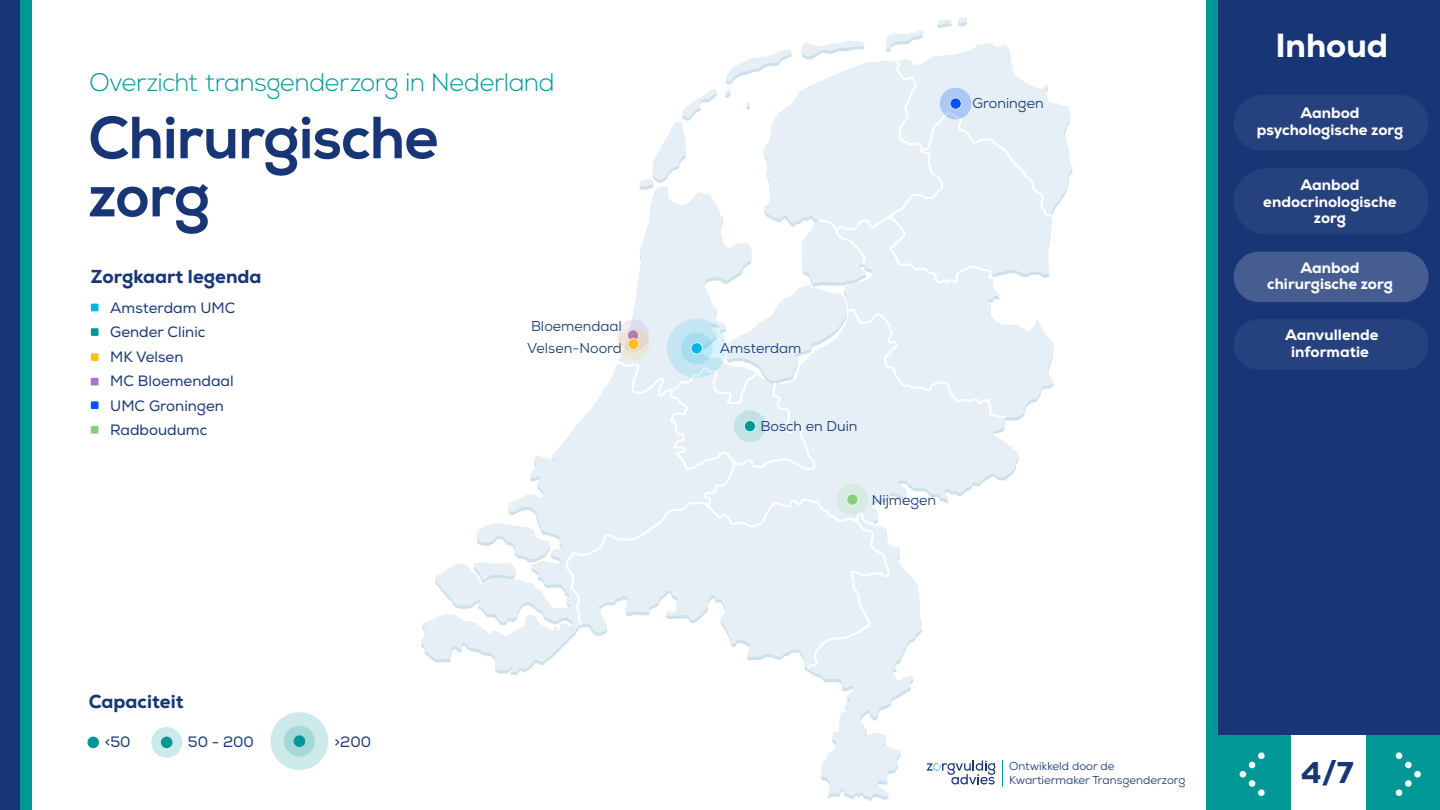
<style>
.page{position:relative;width:1440px;height:810px;background:#fff}
.page>*{position:absolute;margin:0;border:0;box-sizing:border-box;transform-origin:0 0}
.t1{font:800 59.32px/58.1px "Nexa";letter-spacing:-.02em;color:#183676}
.t2{font:800 33.3px "Nexa";color:#fff}
.t3{font:800 30px "Nexa";color:#183676}
.t4{font:300 25.35px "Nexa";letter-spacing:-.01em;color:#009897}
.t5{font:800 18.75px "Nexa";color:#183676}
.t6{font:800 15.15px/16.5px "Nexa";color:#fff;text-align:center}
.t7{font:15px/24.5px "Nexa";color:#183676}
.t8{font:14.25px/22.3px "Nexa";color:#183676}
.t9{font:11.48px/13.7px "Nexa";color:#183676}
</style>
<div class="page">
<div style="left:1218px;top:0;width:222px;height:810px;background:#183676"></div>
<div style="left:1366px;top:736px;width:74px;height:74px;background:#009897"></div>
<div style="left:1218px;top:736px;width:74px;height:74px;background:#009897"></div>
<div style="left:1292px;top:736px;width:74px;height:74px;background:#fff"></div>
<div style="left:1414px;top:771px;width:7px;height:7px;background:#fff;border-radius:50%"></div>
<div style="left:1405px;top:762px;width:7px;height:6px;background:#fff;border-radius:50%"></div>
<div style="left:1396px;top:752px;width:6px;height:7px;background:#fff;border-radius:50%"></div>
<div style="left:1396px;top:789px;width:6px;height:7px;background:#fff;border-radius:50%"></div>
<div style="left:1405px;top:780px;width:7px;height:7px;background:#fff;border-radius:50%"></div>
<svg style="left:151px;top:727px;width:31px;height:31px"></svg>
<div style="left:87px;top:737px;width:12px;height:11px;background:#009897;border-radius:50%"></div>
<div style="left:161px;top:737px;width:11px;height:11px;background:#009897;border-radius:50%"></div>
<svg style="left:270px;top:712px;width:58px;height:58px;background:#bbe2e2"></svg>
<div style="left:91px;top:304px;width:8px;height:7px;background:#00b5e5"></div>
<div style="left:91px;top:328px;width:8px;height:8px;background:#009897"></div>
<div style="left:91px;top:353px;width:8px;height:8px;background:#ffbf1f"></div>
<div style="left:91px;top:378px;width:8px;height:8px;background:#a077cc"></div>
<div style="left:91px;top:401px;width:8px;height:8px;background:#0054ff"></div>
<div style="left:91px;top:426px;width:8px;height:8px;background:#86d07d"></div>
<div style="left:0;top:0;width:22px;height:809px;background:#183676"></div>
<div style="left:20px;top:0;width:12px;height:809px;background:#009897"></div>
<svg style="left:421px;top:103px;width:652px;height:695px"></svg>
<svg style="left:472px;top:523px;width:78px;height:60px"></svg>
<svg style="left:565px;top:17px;width:489px;height:653px"></svg>
<div style="left:1207px;top:0;width:11px;height:810px;background:#009897"></div>
<div style="left:1240px;top:771px;width:6px;height:7px;background:#fff;border-radius:50%"></div>
<svg style="left:1249px;top:762px;width:6px;height:6px"></svg>
<div style="left:1258px;top:752px;width:7px;height:7px;background:#fff;border-radius:50%"></div>
<div style="left:1258px;top:789px;width:7px;height:7px;background:#fff;border-radius:50%"></div>
<div style="left:1249px;top:780px;width:6px;height:7px;background:#fff;border-radius:50%"></div>
<div style="left:1234px;top:95px;width:195px;height:56px;background:#25417e;border-radius:28px"></div>
<div style="left:1234px;top:252px;width:195px;height:50px;background:#455d90;border-radius:25px"></div>
<div style="left:1234px;top:168px;width:195px;height:66px;background:#25417e;border-radius:33px"></div>
<div style="left:1234px;top:319px;width:195px;height:51px;background:#25417e;border-radius:25px"></div>
<h3 class="t4" style="left:90px;top:68px;width:467px">Overzicht transgenderzorg in Nederland</h3>
<h1 class="t1" style="left:88px;top:109px;width:352px">Chirurgische zorg</h1>
<p class="t5" style="left:91px;top:265px;width:172px">Zorgkaart legenda</p>
<p class="t7" style="left:110px;top:295px;width:127px">Amsterdam UMC<br>Gender Clinic<br>MK Velsen<br>MC Bloemendaal<br>UMC Groningen<br>Radboudumc</p>
<p class="t5" style="left:89px;top:689px;width:96px">Capaciteit</p>
<p class="t7" style="left:105px;top:730px;width:27px">&lt;50</p>
<p class="t7" style="left:188px;top:730px;width:68px">50 - 200</p>
<p class="t7" style="left:335px;top:730px;width:38px">&gt;200</p>
<p class="t8" style="left:527px;top:315px;width:96px">Bloemendaal<br>Velsen-Noord</p>
<p class="t8" style="left:973px;top:92px;width:73px">Groningen</p>
<p class="t8" style="left:720px;top:336px;width:83px">Amsterdam</p>
<p class="t8" style="left:761px;top:415px;width:98px">Bosch en Duin</p>
<p class="t8" style="left:872px;top:489px;width:66px">Nijmegen</p>
<h2 class="t2" style="left:1275px;top:25px;width:114px">Inhoud</h2>
<p class="t6" style="left:1257px;top:105px;width:148px">Aanbod psychologische zorg</p>
<p class="t6" style="left:1263px;top:177px;width:135px">Aanbod endocrinologische zorg</p>
<p class="t6" style="left:1267px;top:259px;width:127px">Aanbod chirurgische zorg</p>
<p class="t6" style="left:1285px;top:327px;width:95px">Aanvullende informatie</p>
<p class="t9" style="left:1009px;top:759px;width:178px">Ontwikkeld door de<br>Kwartiermaker Transgenderzorg</p>
<h3 class="t3" style="left:1301px;top:753px;width:54px">4/7</h3>
</div>
